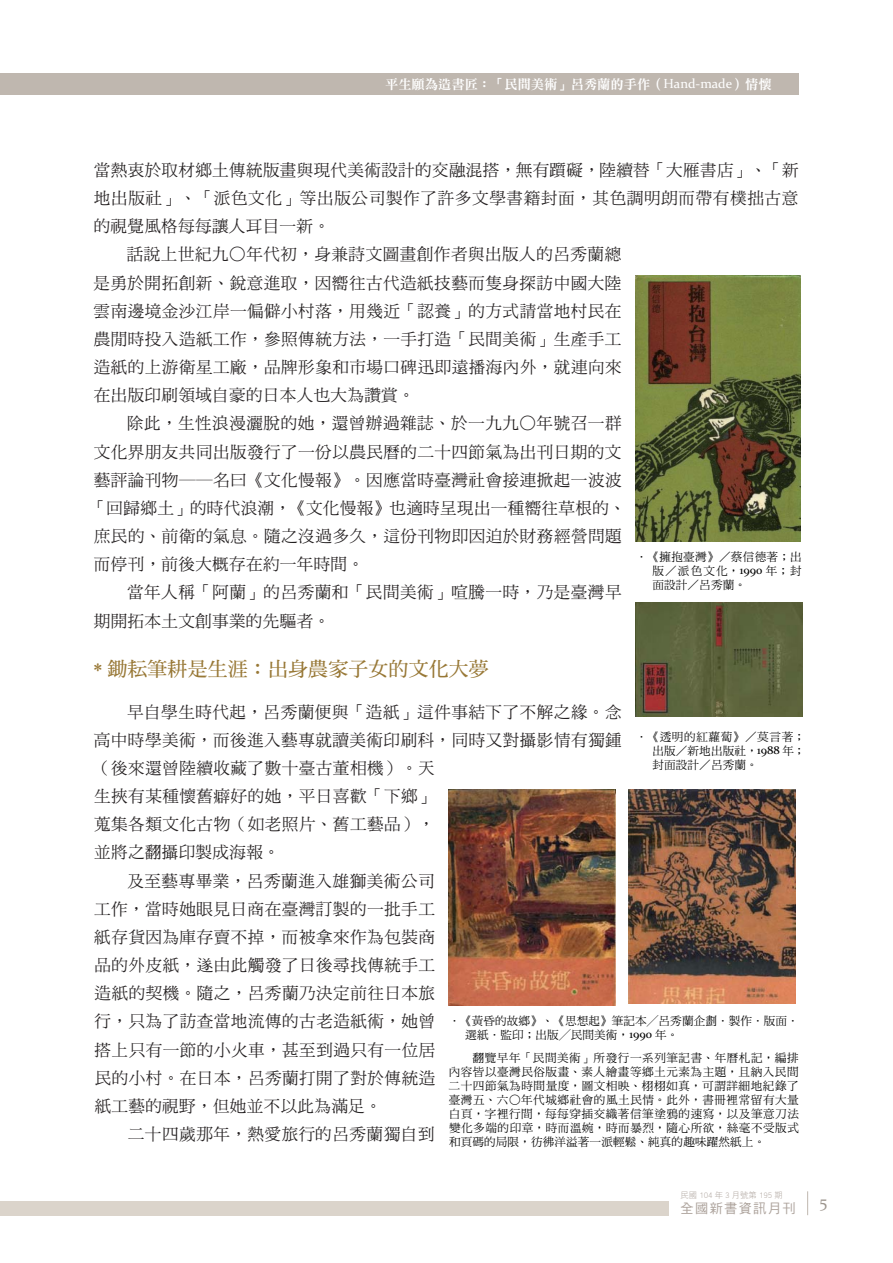
<style>
.page{position:relative;width:893px;height:1263px;background:#fff}
.page>*{position:absolute;margin:0;border:0;box-sizing:border-box;transform-origin:0 0}
.t1{font:19.95px "DF Ming Std W7 E Ten B5 H";letter-spacing:.01em;color:#987836}
.t2{font:16.5px "DF Ming Std W5 E Ten B5 H";letter-spacing:.03em;color:#231f20}
.t3{font:16.5px "Constantia";color:#9c958e}
.t4{font:13.2px "DF Ming Std W9 E Ten B5 H";color:#fff}
.t5{font:13.2px "DF Hei Std W5 E Ten B5 H";letter-spacing:.1em;color:#ada39c}
.t6{font:11.55px/14px "DF Ming Std W5 E Ten B5 H";letter-spacing:.01em;color:#000;text-align:justify}
.t7{font:8.25px "DF Hei Std W3 E Ten B5 H";color:#ada39c}
.s1{font-family:"Constantia"}
</style>
<div class="page">
<svg style="left:807px;top:1191px;width:1px;height:24px"></svg>
<div style="left:0;top:1201px;width:668px;height:14px;background:#dbd4cb"></div>
<div style="left:0;top:74px;width:799px;height:21px;background:#bfb7af"></div>
<img style="left:636px;top:602px;width:167px;height:114px">
<img style="left:636px;top:276px;width:164px;height:265px">
<img style="left:449px;top:790px;width:166px;height:215px">
<img style="left:628px;top:790px;width:167px;height:213px">
<p class="t4" style="left:385px;top:79px;width:388px">平生願為造書匠：「民間美術」呂秀蘭的手作（<span class="s1">Hand-made</span>）情懷</p>
<p class="t2" style="left:94px;top:163px;width:706px">當熱衷於取材鄉土傳統版畫與現代美術設計的交融混搭，無有躓礙，陸續替「大雁書店」、「新</p>
<p class="t2" style="left:94px;top:192px;width:706px">地出版社」、「派色文化」等出版公司製作了許多文學書籍封面，其色調明朗而帶有樸拙古意</p>
<p class="t2" style="left:94px;top:220px;width:238px">的視覺風格每每讓人耳目一新。</p>
<p class="t2" style="left:127px;top:248px;width:496px">話說上世紀九○年代初，身兼詩文圖畫創作者與出版人的呂秀蘭總</p>
<p class="t2" style="left:93px;top:276px;width:529px">是勇於開拓創新、銳意進取，因嚮往古代造紙技藝而隻身探訪中國大陸</p>
<p class="t2" style="left:94px;top:304px;width:529px">雲南邊境金沙江岸一偏僻小村落，用幾近「認養」的方式請當地村民在</p>
<p class="t2" style="left:94px;top:333px;width:529px">農閒時投入造紙工作，參照傳統方法，一手打造「民間美術」生產手工</p>
<p class="t2" style="left:94px;top:361px;width:529px">造紙的上游衛星工廠，品牌形象和市場口碑迅即遠播海內外，就連向來</p>
<p class="t2" style="left:94px;top:389px;width:322px">在出版印刷領域自豪的日本人也大為讚賞。</p>
<p class="t2" style="left:127px;top:417px;width:496px">除此，生性浪漫灑脫的她，還曾辦過雜誌、於一九九○年號召一群</p>
<p class="t2" style="left:94px;top:445px;width:529px">文化界朋友共同出版發行了一份以農民曆的二十四節氣為出刊日期的文</p>
<p class="t2" style="left:94px;top:473px;width:529px">藝評論刊物──名曰《文化慢報》。因應當時臺灣社會接連掀起一波波</p>
<p class="t2" style="left:90px;top:502px;width:537px">「回歸鄉土」的時代浪潮，《文化慢報》也適時呈現出一種嚮往草根的、</p>
<p class="t2" style="left:94px;top:530px;width:529px">庶民的、前衛的氣息。隨之沒過多久，這份刊物即因迫於財務經營問題</p>
<p class="t2" style="left:94px;top:558px;width:272px">而停刊，前後大概存在約一年時間。</p>
<p class="t2" style="left:127px;top:586px;width:496px">當年人稱「阿蘭」的呂秀蘭和「民間美術」喧騰一時，乃是臺灣早</p>
<p class="t2" style="left:94px;top:614px;width:238px">期開拓本土文創事業的先驅者。</p>
<p class="t1" style="left:94px;top:661px;width:396px">* 鋤耘筆耕是生涯：出身農家子女的文化大夢</p>
<p class="t2" style="left:127px;top:705px;width:496px">早自學生時代起，呂秀蘭便與「造紙」這件事結下了不解之緣。念</p>
<p class="t2" style="left:94px;top:733px;width:529px">高中時學美術，而後進入藝專就讀美術印刷科，同時又對攝影情有獨鍾</p>
<p class="t2" style="left:94px;top:761px;width:342px">（後來還曾陸續收藏了數十臺古董相機）。天</p>
<p class="t2" style="left:94px;top:790px;width:342px">生挾有某種懷舊癖好的她，平日喜歡「下鄉」</p>
<p class="t2" style="left:94px;top:818px;width:342px">蒐集各類文化古物（如老照片、舊工藝品），</p>
<p class="t2" style="left:94px;top:846px;width:187px">並將之翻攝印製成海報。</p>
<p class="t2" style="left:127px;top:874px;width:309px">及至藝專畢業，呂秀蘭進入雄獅美術公司</p>
<p class="t2" style="left:94px;top:902px;width:342px">工作，當時她眼見日商在臺灣訂製的一批手工</p>
<p class="t2" style="left:94px;top:931px;width:342px">紙存貨因為庫存賣不掉，而被拿來作為包裝商</p>
<p class="t2" style="left:94px;top:959px;width:342px">品的外皮紙，遂由此觸發了日後尋找傳統手工</p>
<p class="t2" style="left:95px;top:987px;width:342px">造紙的契機。隨之，呂秀蘭乃決定前往日本旅</p>
<p class="t2" style="left:95px;top:1015px;width:342px">行，只為了訪查當地流傳的古老造紙術，她曾</p>
<p class="t2" style="left:95px;top:1043px;width:342px">搭上只有一節的小火車，甚至到過只有一位居</p>
<p class="t2" style="left:95px;top:1071px;width:342px">民的小村。在日本，呂秀蘭打開了對於傳統造</p>
<p class="t2" style="left:95px;top:1100px;width:289px">紙工藝的視野，但她並不以此為滿足。</p>
<p class="t2" style="left:128px;top:1128px;width:308px">二十四歲那年，熱愛旅行的呂秀蘭獨自到</p>
<p class="t6" style="left:652px;top:551px;width:151px;text-indent:-17px">．《擁抱臺灣》／蔡信德著；出版／派色文化，<span class="s1">1990</span> 年；封面設計／呂秀蘭。</p>
<p class="t6" style="left:652px;top:731px;width:154px;text-indent:-17px">．《透明的紅蘿蔔》／莫言著；出版／新地出版社，<span class="s1">1988</span> 年；封面設計／呂秀蘭。</p>
<p class="t6" style="left:465px;top:1015px;width:335px;text-indent:-17px">．《黃昏的故鄉》、《思想起》筆記本╱呂秀蘭企劃．製作．版面．選紙．監印；出版╱民間美術，<span class="s1">1990</span> 年。</p>
<p class="t6" style="left:449px;top:1052px;width:352px">　　翻覽早年「民間美術」所發行一系列筆記書、年曆札記，編排內容皆以臺灣民俗版畫、素人繪畫等鄉土元素為主題，且納入民間二十四節氣為時間量度，圖文相映、栩栩如真，可謂詳細地紀錄了臺灣五、六○年代城鄉社會的風土民情。此外，書冊裡常留有大量白頁，字裡行間，每每穿插交織著信筆塗鴉的速寫，以及筆意刀法變化多端的印章，時而溫婉，時而暴烈，隨心所欲，絲毫不受版式和頁碼的局限，彷彿洋溢著一派輕鬆、純真的趣味躍然紙上。</p>
<p class="t7" style="left:680px;top:1192px;width:104px">民國 104 年 3 月號第 195 期</p>
<p class="t5" style="left:680px;top:1203px;width:117px">全國新書資訊月刊</p>
<p class="t3" style="left:819px;top:1192px;width:9px">5</p>
</div>
